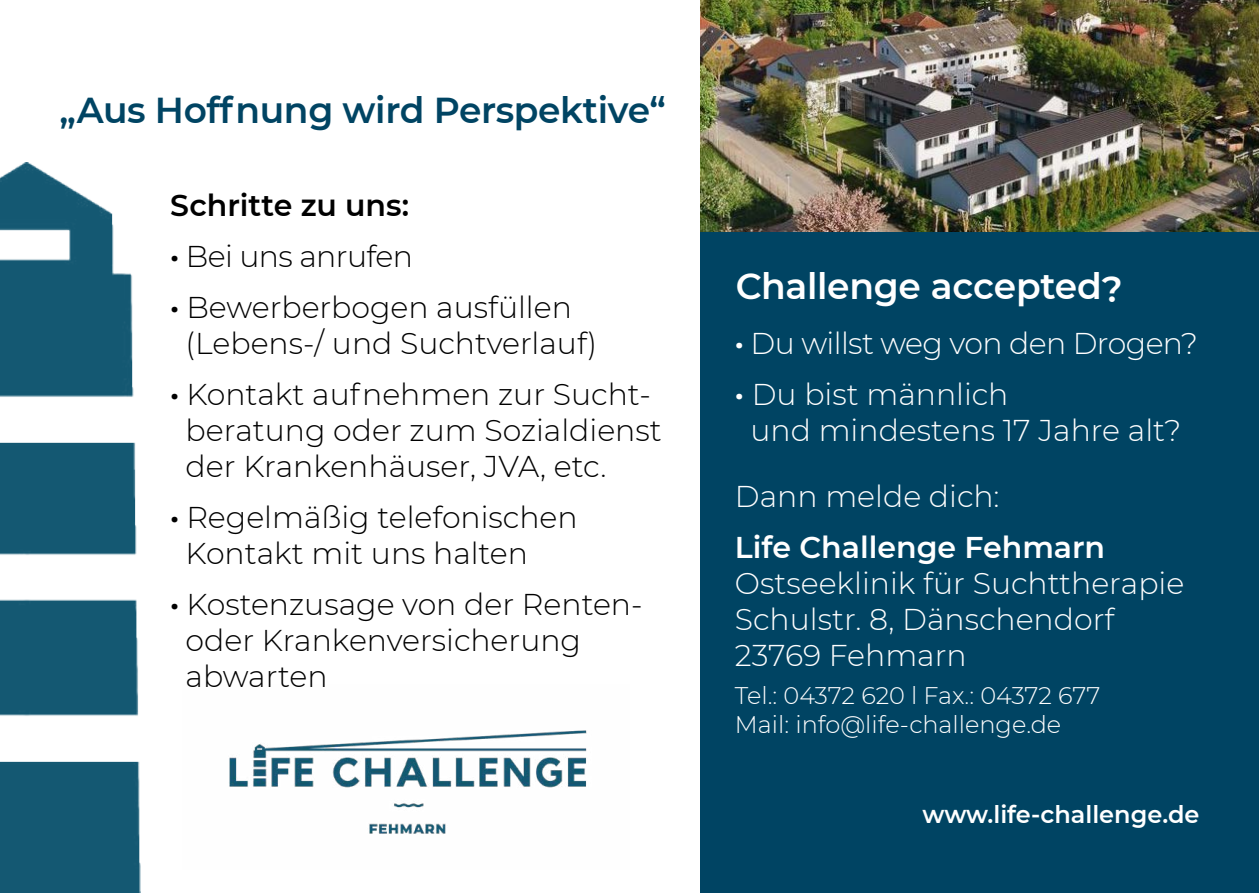
<style>
.page{position:relative;width:1259px;height:893px;background:#fff}
.page>*{position:absolute;margin:0;border:0;box-sizing:border-box;transform-origin:0 0}
.t1{font:600 36px "Montserrat";letter-spacing:-.01em;color:#004463}
.t2{font:600 36px "Montserrat";letter-spacing:-.01em;color:#fff}
.t3{font:300 30px/36px "Montserrat";color:#000}
.t4{font:300 30px/36px "Montserrat";color:#fff}
.t5{font:300 30px/51px "Montserrat";letter-spacing:-.02em;color:#fff}
.t6{font:600 30px "Montserrat";color:#fff}
.t7{font:300 24px/28.8px "Montserrat";color:#fff}
.t8{font:600 24px "Montserrat";color:#fff}
.s1{font-weight:600}
.s2{font-weight:700}
</style>
<div class="page">
<div style="left:701px;top:0;width:558px;height:893px;background:#004463"></div>
<img style="left:701px;top:0;width:558px;height:232px">
<img style="left:229px;top:730px;width:358px;height:104px">
<img style="left:0;top:163px;width:141px;height:730px">
<p class="t1" style="left:60px;top:85px;width:608px">„Aus Hoffnung wird Perspektive“</p>
<p class="t3" style="left:170px;top:179px;width:403px;line-height:51px"><span class="s1">Schritte zu uns:<br></span><span class="s2">·</span> Bei uns anrufen<br><span class="s2">·</span> Bewerberbogen ausfüllen</p>
<p class="t3" style="left:170px;top:317px;width:482px;line-height:51px;text-indent:15px">(Lebens-/ und Suchtverlauf)<br><span class="s2">·</span> Kontakt aufnehmen zur Sucht-</p>
<p class="t3" style="left:186px;top:412px;width:477px">beratung oder zum Sozialdienst der Krankenhäuser, JVA, etc.</p>
<p class="t3" style="left:186px;top:499px;width:393px;text-indent:-15px"><span class="s2">·</span> Regelmäßig telefonischen<br>Kontakt mit uns halten</p>
<p class="t3" style="left:186px;top:586px;width:458px;text-indent:-15px"><span class="s2">·</span> Kostenzusage von der Renten&shy;oder Krankenversicherung abwarten</p>
<p class="t2" style="left:735px;top:261px;width:389px">Challenge accepted?</p>
<p class="t5" style="left:735px;top:317px;width:464px"><span class="s2">·</span> Du willst weg von den Drogen? <span class="s2">·</span> Du bist männlich</p>
<p class="t4" style="left:750px;top:412px;width:432px">und mindestens 17 Jahre alt?</p>
<p class="t4" style="left:735px;top:478px;width:266px">Dann melde dich:</p>
<p class="t6" style="left:735px;top:526px;width:372px">Life Challenge Fehmarn</p>
<p class="t4" style="left:735px;top:565px;width:451px">Ostseeklinik für Suchttherapie<br>Schulstr. 8, Dänschendorf<br>23769 Fehmarn</p>
<p class="t7" style="left:735px;top:680px;width:367px">Tel.: 04372 620 l Fax.: 04372 677<br>Mail: info@life-challenge.de</p>
<p class="t8" style="left:922px;top:797px;width:278px">www.life-challenge.de</p>
</div>
